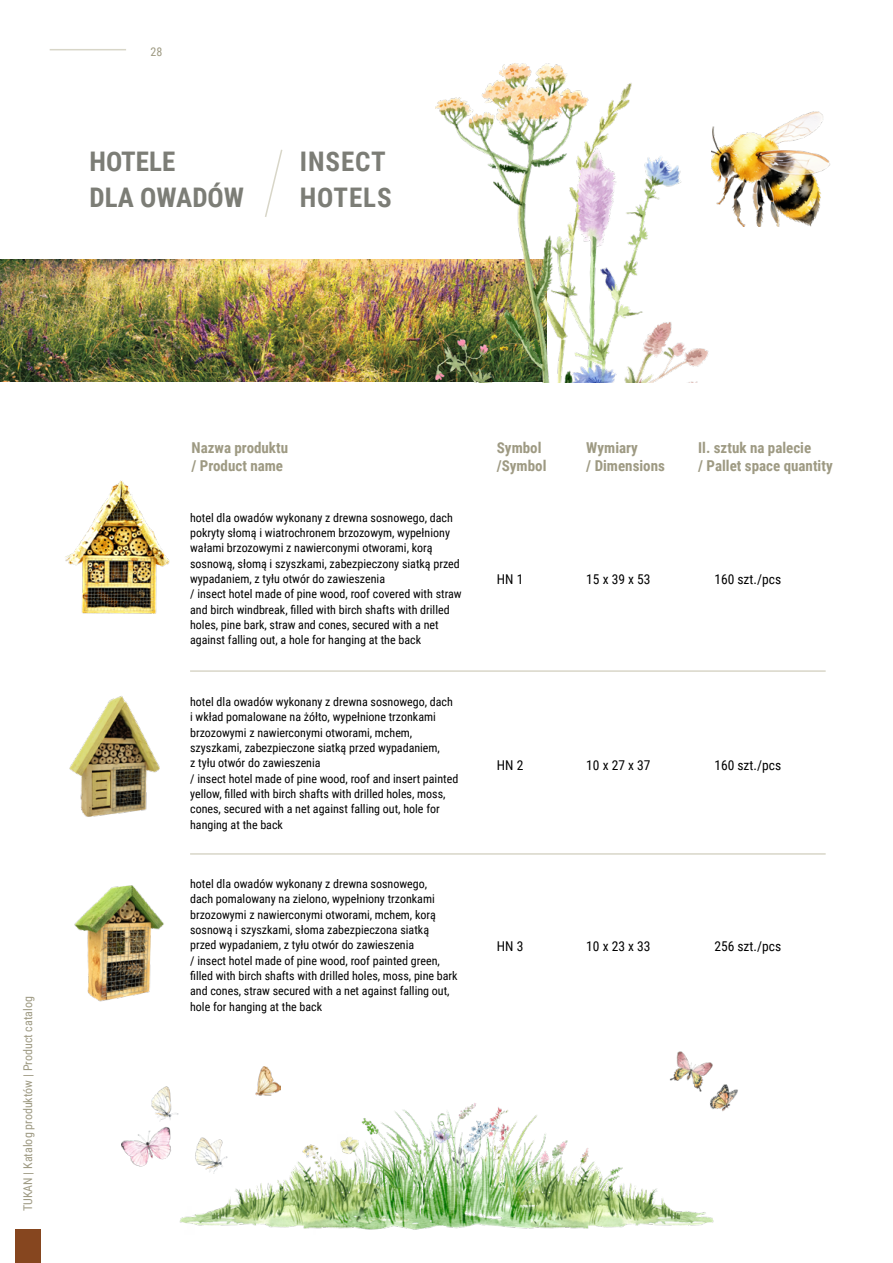
<style>
.page{position:relative;width:893px;height:1263px;background:#fff}
.page>*{position:absolute;margin:0;border:0;box-sizing:border-box;transform-origin:0 0}
.t1{font:700 27px/36px "Roboto Condensed";color:#7c7d76}
.t2{font:700 27px/36px "Roboto Condensed";letter-spacing:.035em;color:#7c7d76}
.t3{font:700 15px/18px "Roboto Condensed";color:#9e9a83}
.t4{font:13.5px "Roboto Condensed";color:#000}
.t5{font:12px/15.3px "Roboto Condensed";color:#000}
.t6{font:12px "Roboto Condensed";color:#9e9a83}
</style>
<div class="page">
<div style="left:15px;top:1229px;width:26px;height:34px;background:#86461f"></div>
<hr style="left:50px;top:49px;width:76px;height:1px;background:#d8d6c8">
<svg style="left:265px;top:149px;width:18px;height:68px"></svg>
<img style="left:747px;top:111px;width:84px;height:116px">
<img style="left:0;top:260px;width:411px;height:122px">
<img style="left:411px;top:63px;width:336px;height:320px">
<img style="left:65px;top:480px;width:105px;height:134px">
<img style="left:69px;top:696px;width:91px;height:121px">
<img style="left:74px;top:885px;width:90px;height:117px">
<hr style="left:190px;top:670px;width:636px;height:2px;background:#d8d6c8">
<hr style="left:190px;top:853px;width:636px;height:2px;background:#d8d6c8">
<img style="left:179px;top:1103px;width:535px;height:127px">
<img style="left:121px;top:1066px;width:160px;height:107px">
<img style="left:643px;top:1051px;width:95px;height:70px">
<p class="t6" style="left:150px;top:43px;width:13px">28</p>
<h1 class="t1" style="left:89px;top:143px;width:156px">HOTELE<br>DLA OWADÓW</h1>
<h1 class="t2" style="left:300px;top:143px;width:93px">INSECT<br>HOTELS</h1>
<p class="t6" style="left:19px;top:1211px;width:216px;rotate:-90deg">TUKAN | Katalog produktów | Product catalog</p>
<p class="t3" style="left:191px;top:438px;width:98px">Nazwa produktu / Product name</p>
<p class="t5" style="left:190px;top:509px;width:273px">hotel dla owadów wykonany z drewna sosnowego, dach pokryty słomą i wiatrochronem brzozowym, wypełniony wałami brzozowymi z nawierconymi otworami, korą sosnową, słomą i szyszkami, zabezpieczony siatką przed wypadaniem, z tyłu otwór do zawieszenia<br>/ insect hotel made of pine wood, roof covered with straw and birch windbreak, filled with birch shafts with drilled holes, pine bark, straw and cones, secured with a net against falling out, a hole for hanging at the back</p>
<p class="t5" style="left:190px;top:694px;width:270px">hotel dla owadów wykonany z drewna sosnowego, dach i wkład pomalowane na żółto, wypełnione trzonkami brzozowymi z nawierconymi otworami, mchem, szyszkami, zabezpieczone siatką przed wypadaniem,<br>z tyłu otwór do zawieszenia<br>/ insect hotel made of pine wood, roof and insert painted yellow, filled with birch shafts with drilled holes, moss, cones, secured with a net against falling out, hole for hanging at the back</p>
<p class="t5" style="left:190px;top:876px;width:269px">hotel dla owadów wykonany z drewna sosnowego,<br>dach pomalowany na zielono, wypełniony trzonkami brzozowymi z nawierconymi otworami, mchem, korą sosnową i szyszkami, słoma zabezpieczona siatką przed wypadaniem, z tyłu otwór do zawieszenia<br>/ insect hotel made of pine wood, roof painted green, filled with birch shafts with drilled holes, moss, pine bark and cones, straw secured with a net against falling out, hole for hanging at the back</p>
<p class="t3" style="left:497px;top:438px;width:51px">Symbol /Symbol</p>
<p class="t3" style="left:586px;top:438px;width:80px">Wymiary<br>/ Dimensions</p>
<p class="t3" style="left:698px;top:438px;width:136px">Il. sztuk na palecie<br>/ Pallet space quantity</p>
<p class="t4" style="left:497px;top:570px;width:28px">HN 1</p>
<p class="t4" style="left:586px;top:570px;width:66px">15 x 39 x 53</p>
<p class="t4" style="left:714px;top:570px;width:68px">160 szt./pcs</p>
<p class="t4" style="left:497px;top:756px;width:28px">HN 2</p>
<p class="t4" style="left:586px;top:756px;width:66px">10 x 27 x 37</p>
<p class="t4" style="left:714px;top:756px;width:68px">160 szt./pcs</p>
<p class="t4" style="left:497px;top:936px;width:28px">HN 3</p>
<p class="t4" style="left:586px;top:936px;width:66px">10 x 23 x 33</p>
<p class="t4" style="left:714px;top:936px;width:68px">256 szt./pcs</p>
</div>
